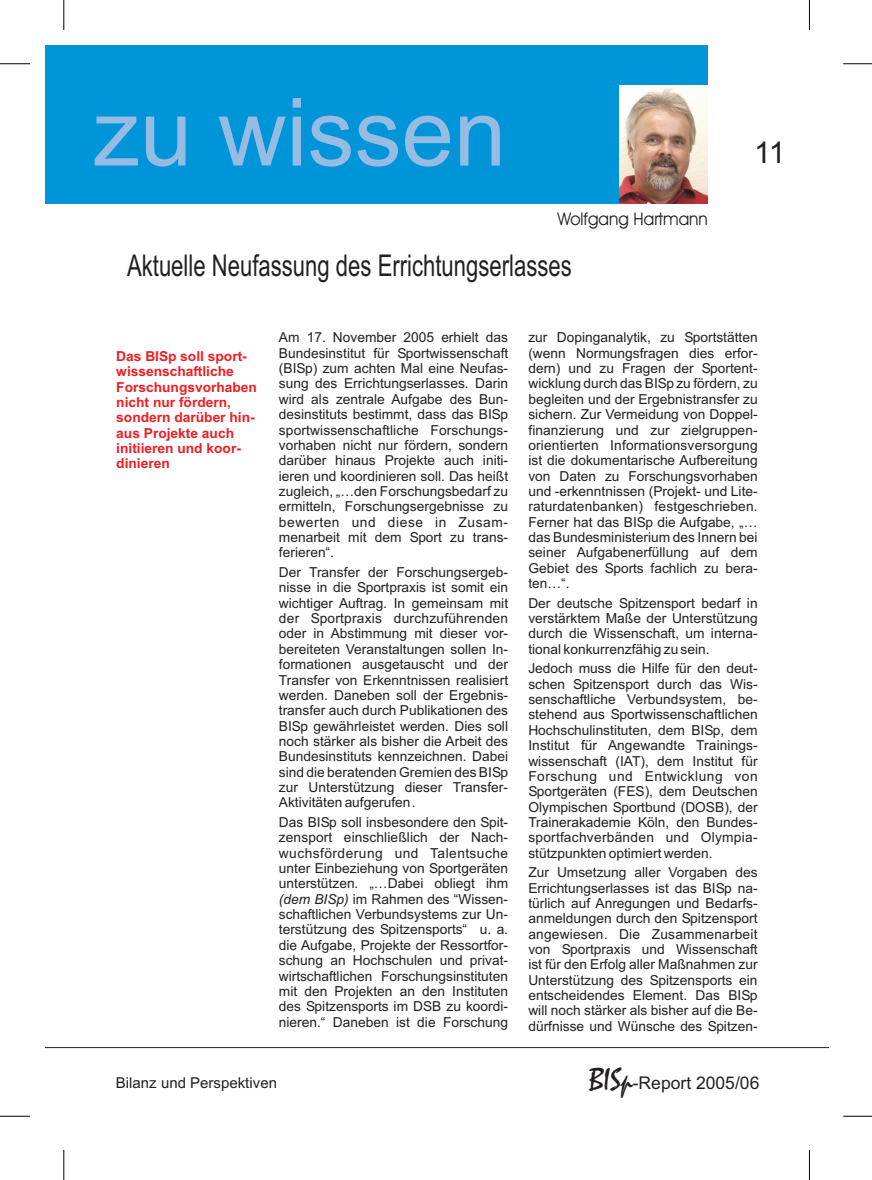
<style>
.page{position:relative;width:872px;height:1180px;background:#fff}
.page>*{position:absolute;margin:0;border:0;box-sizing:border-box;transform-origin:0 0}
.t1{font:94.12px "Arial";color:#97bce3}
.t2{font:30px "Arial";color:#231f20;scale:.74 1}
.t3{font:30px "Arial";color:#231f20}
.t4{font:17.5px "Arial";color:#231f20}
.t5{font:17.5px "Avant Garde Bk BT";color:#231f20;scale:.95 1}
.t6{font:15px "Arial";color:#231f20}
.t7{font:13.75px/15.4px "Arial";color:#231f20}
.t8{font:700 13.75px/15.4px "Arial";color:#ee1d23}
.t9{font:13.75px "Arial";letter-spacing:.035em;color:#231f20}
.t10{font:13.75px "Arial";letter-spacing:.02em;color:#231f20}
.t11{font:13.75px "Arial";letter-spacing:.045em;color:#231f20}
.s1{font-style:italic}
.s2{font-family:"Mystical";font-size:30px}
</style>
<div class="page">
<div style="left:45px;top:45px;width:662px;height:159px;background:#0095d9"></div>
<hr style="left:45px;top:1047px;width:783px;height:1px;background:#231f20">
<img style="left:619px;top:85px;width:88px;height:119px">
<hr style="left:0;top:1116px;width:30px;height:1px;background:#000">
<hr style="left:64px;top:1150px;width:1px;height:30px;background:#000">
<hr style="left:0;top:64px;width:30px;height:1px;background:#000">
<hr style="left:64px;top:0;width:1px;height:30px;background:#000">
<svg style="left:843px;top:64px;width:28px;height:1px"></svg>
<hr style="left:809px;top:0;width:1px;height:30px;background:#000">
<svg style="left:843px;top:1116px;width:28px;height:1px"></svg>
<hr style="left:809px;top:1150px;width:1px;height:30px;background:#000">
<h1 class="t1" style="left:93px;top:97px;width:415px">zu wissen</h1>
<p class="t5" style="left:557px;top:212px;width:160px">Wolfgang Hartmann</p>
<h2 class="t2" style="left:127px;top:254px;width:602px">Aktuelle Neufassung des Errichtungserlasses</h2>
<h2 class="t3" style="left:754px;top:141px;width:33px">11</h2>
<p class="t8" style="left:116px;top:350px;width:142px">Das BISp soll sport&shy;wissenschaftliche<br>Forschungsvorhaben nicht nur fördern, sondern darüber hin&shy;aus Projekte auch initiieren und koor&shy;dinieren</p>
<p class="t7" style="left:279px;top:331px;width:230px">Am 17. November 2005 erhielt das</p>
<p class="t7" style="left:528px;top:331px;width:231px">zur Dopinganalytik, zu Sportstätten</p>
<p class="t7" style="left:279px;top:347px;width:231px">Bundesinstitut für Sportwissenschaft</p>
<p class="t7" style="left:528px;top:347px;width:231px">(wenn Normungsfragen dies erfor-</p>
<p class="t7" style="left:279px;top:362px;width:231px">(BISp) zum achten Mal eine Neufas-</p>
<p class="t7" style="left:528px;top:362px;width:231px">dern) und zu Fragen der Sportent-</p>
<p class="t7" style="left:279px;top:377px;width:231px">sung des Errichtungserlasses. Darin</p>
<p class="t7" style="left:528px;top:377px;width:231px">wicklung durch das BISp zu fördern, zu</p>
<p class="t7" style="left:279px;top:393px;width:231px">wird als zentrale Aufgabe des Bun-</p>
<p class="t7" style="left:528px;top:393px;width:231px">begleiten und der Ergebnistransfer zu</p>
<p class="t7" style="left:279px;top:408px;width:231px">desinstituts bestimmt, dass das BISp</p>
<p class="t7" style="left:528px;top:408px;width:231px">sichern. Zur Vermeidung von Doppel-</p>
<p class="t7" style="left:279px;top:423px;width:231px">sportwissenschaftliche Forschungs-</p>
<p class="t7" style="left:528px;top:423px;width:231px">finanzierung und zur zielgruppen-</p>
<p class="t7" style="left:279px;top:439px;width:231px">vorhaben nicht nur fördern, sondern</p>
<p class="t7" style="left:528px;top:439px;width:231px">orientierten Informationsversorgung</p>
<p class="t7" style="left:279px;top:454px;width:231px">darüber hinaus Projekte auch initi-</p>
<p class="t7" style="left:528px;top:454px;width:231px">ist die dokumentarische Aufbereitung</p>
<p class="t7" style="left:279px;top:469px;width:231px">ieren und koordinieren soll. Das heißt</p>
<p class="t7" style="left:528px;top:469px;width:231px">von Daten zu Forschungsvorhaben</p>
<p class="t7" style="left:279px;top:485px;width:231px">zugleich, „…den Forschungsbedarf zu</p>
<p class="t7" style="left:528px;top:485px;width:231px">und -erkenntnissen (Projekt- und Lite-</p>
<p class="t7" style="left:279px;top:500px;width:231px">ermitteln, Forschungsergebnisse zu</p>
<p class="t7" style="left:528px;top:500px;width:231px">raturdatenbanken) festgeschrieben.</p>
<p class="t11" style="left:279px;top:517px;width:231px">bewerten und diese in Zusam-</p>
<p class="t7" style="left:528px;top:515px;width:231px">Ferner hat das BISp die Aufgabe, „…</p>
<p class="t7" style="left:279px;top:531px;width:231px">menarbeit mit dem Sport zu trans-</p>
<p class="t7" style="left:528px;top:531px;width:231px">das Bundesministerium des Innern bei</p>
<p class="t7" style="left:279px;top:546px;width:57px">ferieren“.</p>
<p class="t7" style="left:528px;top:546px;width:231px">seiner Aufgabenerfüllung auf dem</p>
<p class="t7" style="left:279px;top:566px;width:231px">Der Transfer der Forschungsergeb-</p>
<p class="t7" style="left:528px;top:562px;width:231px">Gebiet des Sports fachlich zu bera&shy;ten…“.</p>
<p class="t7" style="left:279px;top:581px;width:231px">nisse in die Sportpraxis ist somit ein wichtiger Auftrag. In gemeinsam mit</p>
<p class="t7" style="left:528px;top:596px;width:231px">Der deutsche Spitzensport bedarf in</p>
<p class="t7" style="left:279px;top:612px;width:231px">der Sportpraxis durchzuführenden</p>
<p class="t7" style="left:528px;top:612px;width:231px">verstärktem Maße der Unterstützung</p>
<p class="t7" style="left:279px;top:627px;width:231px">oder in Abstimmung mit dieser vor-</p>
<p class="t7" style="left:528px;top:627px;width:231px">durch die Wissenschaft, um interna-</p>
<p class="t7" style="left:279px;top:643px;width:231px">bereiteten Veranstaltungen sollen In-</p>
<p class="t7" style="left:528px;top:643px;width:183px">tional konkurrenzfähig zu sein.</p>
<p class="t7" style="left:279px;top:658px;width:231px">formationen ausgetauscht und der</p>
<p class="t7" style="left:528px;top:662px;width:231px">Jedoch muss die Hilfe für den deut-</p>
<p class="t7" style="left:279px;top:673px;width:231px">Transfer von Erkenntnissen realisiert</p>
<p class="t7" style="left:528px;top:677px;width:231px">schen Spitzensport durch das Wis-</p>
<p class="t7" style="left:279px;top:689px;width:231px">werden. Daneben soll der Ergebnis-</p>
<p class="t7" style="left:528px;top:693px;width:231px">senschaftliche Verbundsystem, be-</p>
<p class="t7" style="left:279px;top:704px;width:231px">transfer auch durch Publikationen des</p>
<p class="t7" style="left:528px;top:708px;width:231px">stehend aus Sportwissenschaftlichen</p>
<p class="t7" style="left:279px;top:719px;width:231px">BISp gewährleistet werden. Dies soll</p>
<p class="t7" style="left:528px;top:724px;width:231px">Hochschulinstituten, dem BISp, dem</p>
<p class="t7" style="left:279px;top:735px;width:231px">noch stärker als bisher die Arbeit des</p>
<p class="t7" style="left:528px;top:739px;width:231px">Institut für Angewandte Trainings-</p>
<p class="t7" style="left:279px;top:750px;width:231px">Bundesinstituts kennzeichnen. Dabei</p>
<p class="t7" style="left:528px;top:754px;width:231px">wissenschaft (IAT), dem Institut für</p>
<p class="t7" style="left:279px;top:765px;width:231px">sind die beratenden Gremien des BISp</p>
<p class="t9" style="left:528px;top:771px;width:231px">Forschung und Entwicklung von</p>
<p class="t7" style="left:279px;top:781px;width:231px">zur Unterstützung dieser Transfer-</p>
<p class="t7" style="left:528px;top:785px;width:231px">Sportgeräten (FES), dem Deutschen</p>
<p class="t7" style="left:279px;top:796px;width:138px">Aktivitäten aufgerufen.</p>
<p class="t7" style="left:528px;top:800px;width:231px">Olympischen Sportbund (DOSB), der</p>
<p class="t7" style="left:279px;top:816px;width:231px">Das BISp soll insbesondere den Spit-</p>
<p class="t7" style="left:528px;top:816px;width:231px">Trainerakademie Köln, den Bundes-</p>
<p class="t7" style="left:279px;top:831px;width:231px">zensport einschließlich der Nach-</p>
<p class="t10" style="left:528px;top:832px;width:231px">sportfachverbänden und Olympia-</p>
<p class="t9" style="left:279px;top:848px;width:231px">wuchsförderung und Talentsuche</p>
<p class="t7" style="left:528px;top:846px;width:186px">stützpunkten optimiert werden.</p>
<p class="t7" style="left:279px;top:862px;width:231px">unter Einbeziehung von Sportgeräten</p>
<p class="t7" style="left:528px;top:866px;width:231px">Zur Umsetzung aller Vorgaben des</p>
<p class="t7" style="left:279px;top:877px;width:231px">unterstützen. „…Dabei obliegt ihm</p>
<p class="t7" style="left:528px;top:881px;width:231px">Errichtungserlasses ist das BISp na-</p>
<p class="t7" style="left:279px;top:893px;width:231px"><span class="s1">(dem BISp)</span> im Rahmen des “Wissen-</p>
<p class="t7" style="left:528px;top:897px;width:231px">türlich auf Anregungen und Bedarfs-</p>
<p class="t7" style="left:279px;top:908px;width:231px">schaftlichen Verbundsystems zur Un-</p>
<p class="t7" style="left:528px;top:912px;width:231px">anmeldungen durch den Spitzensport</p>
<p class="t7" style="left:279px;top:923px;width:231px">terstützung des Spitzensports“ u. a.</p>
<p class="t7" style="left:528px;top:927px;width:230px">angewiesen. Die Zusammenarbeit</p>
<p class="t7" style="left:279px;top:939px;width:231px">die Aufgabe, Projekte der Ressortfor-</p>
<p class="t7" style="left:528px;top:943px;width:231px">von Sportpraxis und Wissenschaft</p>
<p class="t7" style="left:279px;top:954px;width:231px">schung an Hochschulen und privat-</p>
<p class="t7" style="left:528px;top:958px;width:231px">ist für den Erfolg aller Maßnahmen zur</p>
<p class="t7" style="left:279px;top:969px;width:231px">wirtschaftlichen Forschungsinstituten</p>
<p class="t7" style="left:528px;top:974px;width:231px">Unterstützung des Spitzensports ein</p>
<p class="t7" style="left:279px;top:985px;width:230px">mit den Projekten an den Instituten</p>
<p class="t7" style="left:528px;top:989px;width:231px">entscheidendes Element. Das BISp</p>
<p class="t7" style="left:279px;top:1000px;width:231px">des Spitzensports im DSB zu koordi-</p>
<p class="t7" style="left:528px;top:1004px;width:231px">will noch stärker als bisher auf die Be-</p>
<p class="t7" style="left:279px;top:1015px;width:230px">nieren.“ Daneben ist die Forschung</p>
<p class="t7" style="left:528px;top:1020px;width:231px">dürfnisse und Wünsche des Spitzen-</p>
<p class="t6" style="left:116px;top:1077px;width:162px">Bilanz und Perspektiven</p>
<p class="t4" style="left:588px;top:1077px;width:172px"><span class="s2">BISp</span>-Report 2005/06</p>
</div>
